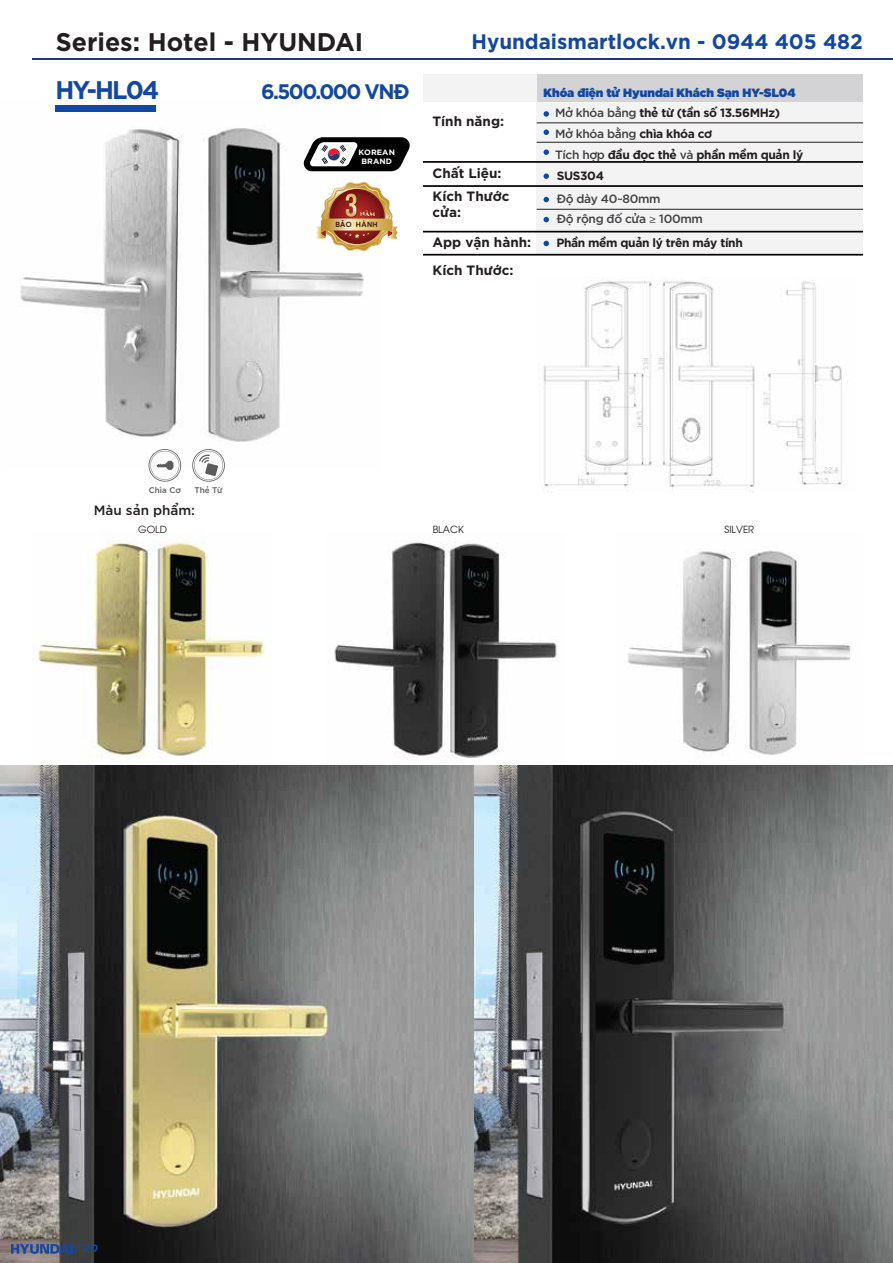
<style>
.page{position:relative;width:893px;height:1263px;background:#fff}
.page>*{position:absolute;margin:0;border:0;box-sizing:border-box;transform-origin:0 0}
.t1{font:700 25.5px "SVN Gotham";color:#231f20}
.t2{font:700 25.5px "SVN Gotham";letter-spacing:-.075em;color:#14489f}
.t3{font:700 21px "SVN Gotham";color:#14489f}
.t4{font:700 21px "SVN Gotham";letter-spacing:-.075em;color:#14489f}
.t5{font:700 13.5px/23.1px "SVN Gotham";color:#231f20}
.t6{font:13.5px "SVN Gotham";color:#231f20}
.t7{font:700 12px/21px "SVN Gotham";letter-spacing:-.03em;color:#231f20}
.t8{font:12px "SVN Gotham Ultra";color:#14489f}
.t9{font:12px/19.5px "SVN Gotham";letter-spacing:-.03em;color:#414042}
.t10{font:italic 700 10.8px "SVN Gotham";color:#14489f}
.t11{font:9.75px "UTM Avo";color:#231f20}
.t12{font:8.25px "SVN Gotham";color:#5c5c5c}
.t13{font:700 7.8px/9.3px "SVN Gotham";letter-spacing:.01em;color:#fff;text-align:center}
.t14{font:700 7.2px "SVN Product Sans";letter-spacing:.05em;color:#421b0d}
.s1{font-weight:400;color:#414042}
.s2{font-family:"Myriad Pro"}
</style>
<div class="page">
<img style="left:627px;top:550px;width:224px;height:205px">
<img style="left:32px;top:541px;width:234px;height:217px">
<img style="left:334px;top:542px;width:223px;height:216px">
<img style="left:473px;top:765px;width:420px;height:498px">
<img style="left:0;top:765px;width:473px;height:498px">
<img style="left:20px;top:105px;width:361px;height:363px">
<svg style="left:11px;top:1244px;width:62px;height:10px"></svg>
<svg style="left:192px;top:449px;width:33px;height:33px"></svg>
<hr style="left:33px;top:58px;width:860px;height:2px;background:#263474">
<div style="left:56px;top:105px;width:50px;height:7px;background:#14489f"></div>
<div style="left:106px;top:105px;width:50px;height:7px;background:#14489f"></div>
<svg style="left:316px;top:181px;width:81px;height:71px"></svg>
<svg style="left:302px;top:137px;width:108px;height:34px"></svg>
<div style="left:537px;top:102px;width:326px;height:153px;background:#f3f3f3"></div>
<hr style="left:423px;top:161px;width:440px;height:2px;background:#000">
<hr style="left:423px;top:231px;width:440px;height:1px;background:#000">
<hr style="left:423px;top:254px;width:440px;height:2px;background:#000">
<hr style="left:537px;top:209px;width:326px;height:1px;background:#231f20">
<hr style="left:537px;top:142px;width:326px;height:1px;background:#231f20">
<hr style="left:423px;top:185px;width:440px;height:2px;background:#000">
<div style="left:537px;top:75px;width:326px;height:27px;background:#d3d2d4"></div>
<div style="left:423px;top:75px;width:113px;height:27px;background:#f3f3f3"></div>
<svg style="left:543px;top:111px;width:6px;height:6px"></svg>
<hr style="left:537px;top:122px;width:326px;height:1px;background:#231f20">
<svg style="left:543px;top:130px;width:6px;height:5px"></svg>
<svg style="left:543px;top:149px;width:6px;height:6px"></svg>
<svg style="left:543px;top:173px;width:6px;height:6px"></svg>
<svg style="left:543px;top:197px;width:6px;height:5px"></svg>
<svg style="left:543px;top:241px;width:6px;height:5px"></svg>
<svg style="left:543px;top:217px;width:6px;height:5px"></svg>
<svg style="left:213px;top:726px;width:26px;height:8px"></svg>
<svg style="left:149px;top:449px;width:32px;height:33px"></svg>
<img style="left:543px;top:280px;width:299px;height:213px">
<h1 class="t1" style="left:56px;top:21px;width:309px">Series: Hotel - HYUNDAI</h1>
<h1 class="t2" style="left:56px;top:70px;width:105px">HY-HL04</h1>
<h2 class="t4" style="left:261px;top:75px;width:150px">6.500.000 VNĐ</h2>
<p class="t13" style="left:358px;top:147px;width:38px">KOREAN<br>BRAND</p>
<p class="t14" style="left:335px;top:219px;width:44px">BẢO HÀNH</p>
<h2 class="t3" style="left:471px;top:25px;width:393px">Hyundaismartlock.vn - 0944 405 482</h2>
<p class="t5" style="left:432px;top:108px;width:73px">Tính năng:</p>
<p class="t5" style="left:432px;top:160px;width:78px">Chất Liệu:<br>Kích Thước</p>
<p class="t5" style="left:432px;top:200px;width:30px">cửa:</p>
<p class="t8" style="left:543px;top:83px;width:254px">Khóa điện tử Hyundai Khách Sạn HY-SL04</p>
<p class="t7" style="left:555px;top:102px;width:250px"><span class="s1">Mở khóa bằng</span> thẻ từ (tần số 13.56MHz)<br><span class="s1">Mở khóa bằng</span> chìa khóa cơ<br><span class="s1">Tích hợp</span> đầu đọc thẻ <span class="s1">và</span> phần mềm quản lý</p>
<p class="t7" style="left:557px;top:164px;width:49px">SUS304</p>
<p class="t9" style="left:556px;top:188px;width:148px">Độ dày 40~80mm<br>Độ rộng đố cửa <span class="s2">≥</span> 100mm</p>
<p class="t5" style="left:432px;top:230px;width:100px">App vận hành:</p>
<p class="t7" style="left:556px;top:231px;width:188px">Phần mềm quản lý trên máy tính</p>
<p class="t5" style="left:432px;top:257px;width:82px">Kích Thước:</p>
<p class="t12" style="left:149px;top:484px;width:34px">Chìa Cơ</p>
<p class="t12" style="left:194px;top:484px;width:30px">Thẻ Từ</p>
<p class="t6" style="left:94px;top:500px;width:103px">Màu sản phẩm:</p>
<p class="t11" style="left:138px;top:521px;width:30px">GOLD</p>
<p class="t11" style="left:433px;top:521px;width:33px">BLACK</p>
<p class="t11" style="left:724px;top:521px;width:31px">SILVER</p>
<p class="t10" style="left:75px;top:1240px;width:25px">/ 20</p>
</div>
